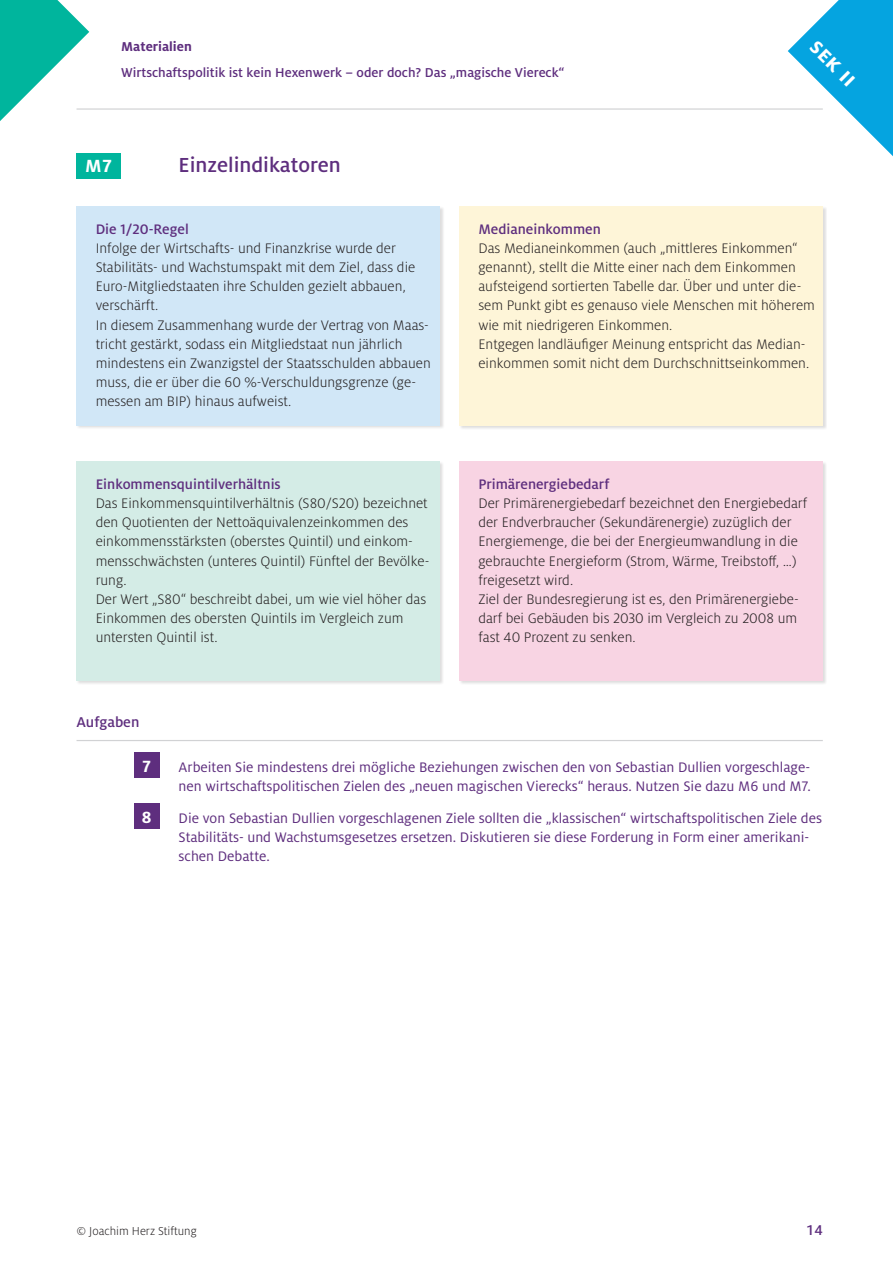
<style>
.page{position:relative;width:893px;height:1263px;background:#fff}
.page>*{position:absolute;margin:0;border:0;box-sizing:border-box;transform-origin:0 0}
.t1{font:700 24px "Milo OT";color:#fff}
.Sek_II_Ü2{font:500 22.5px "Milo OT";color:#5e2e7e}
.Sek_II_Bezeichnung_Material{font:700 19.5px "Milo OT";color:#fff}
.Sek_II_Aufgabenziffer{font:700 18px "Milo OT";color:#fff}
.Sek_II_Ü_Aufgaben{font:500 15.75px "Milo OT";color:#5e2e7e}
.Sek_II_Grundschrift{font:300 15.3px/19.2px "Milo OT";color:#231f20}
.Sek_II_Aufgabe{font:15.3px/19.2px "Milo OT";color:#5e2e7e}
.Sek_II_Grundschrift-2{font:500 15.3px "Milo OT";color:#5e2e7e}
.t2{font:500 14.25px "Milo OT";color:#5e2e7e}
.t3{font:700 14.25px "Milo OT";color:#5e2e7e}
.t4{font:300 12.75px "Milo OT";color:#231f20}
</style>
<div class="page">
<svg style="left:0;top:0;width:89px;height:121px"></svg>
<svg style="left:788px;top:0;width:105px;height:156px"></svg>
<hr style="left:77px;top:108px;width:746px;height:2px;background:#d1d2d4">
<div style="left:76px;top:206px;width:368px;height:224px;background:#231f20;opacity:.15"></div>
<div style="left:77px;top:206px;width:363px;height:219px;background:#d1e7f7"></div>
<div style="left:76px;top:461px;width:368px;height:224px;background:#231f20;opacity:.15"></div>
<div style="left:77px;top:461px;width:363px;height:219px;background:#d4ece6"></div>
<div style="left:459px;top:206px;width:368px;height:224px;background:#231f20;opacity:.15"></div>
<div style="left:459px;top:206px;width:364px;height:219px;background:#fef5d8"></div>
<div style="left:459px;top:461px;width:368px;height:224px;background:#231f20;opacity:.15"></div>
<div style="left:459px;top:461px;width:364px;height:219px;background:#f8d4e3"></div>
<div style="left:77px;top:153px;width:44px;height:26px;background:#00b59d"></div>
<hr style="left:77px;top:740px;width:746px;height:1px;background:#d1d2d4">
<div style="left:134px;top:753px;width:25px;height:25px;background:#5e2e7e"></div>
<div style="left:134px;top:804px;width:25px;height:25px;background:#5e2e7e"></div>
<p class="t3" style="left:121px;top:38px;width:72px">Materialien</p>
<p class="t2" style="left:121px;top:64px;width:445px">Wirtschaftspolitik ist kein Hexenwerk – oder doch? Das „magische Viereck“</p>
<p class="Sek_II_Bezeichnung_Material" style="left:85px;top:155px;width:29px">M7</p>
<p class="Sek_II_Ü2" style="left:179px;top:153px;width:164px">Einzelindikatoren</p>
<h1 class="t1" style="left:823px;top:33px;width:57px;rotate:45deg">sek II</h1>
<p class="Sek_II_Grundschrift-2" style="left:96px;top:221px;width:95px">Die 1/20-Regel</p>
<p class="Sek_II_Grundschrift" style="left:96px;top:239px;width:321px">Infolge der Wirtschafts- und Finanzkrise wurde der Stabilitäts- und Wachstumspakt mit dem Ziel, dass die Euro-Mitgliedstaaten ihre Schulden gezielt abbauen, verschärft.</p>
<p class="Sek_II_Grundschrift" style="left:96px;top:315px;width:337px">In diesem Zusammenhang wurde der Vertrag von Maas&shy;tricht gestärkt, sodass ein Mitgliedstaat nun jährlich mindestens ein Zwanzigstel der Staatsschulden abbauen muss, die er über die 60 %-Verschuldungsgrenze (ge&shy;messen am BIP) hinaus aufweist.</p>
<p class="Sek_II_Grundschrift-2" style="left:96px;top:476px;width:187px">Einkommensquintilverhältnis</p>
<p class="Sek_II_Grundschrift" style="left:96px;top:494px;width:335px">Das Einkommensquintilverhältnis (S80/S20) bezeichnet den Quotienten der Nettoäquivalenzeinkommen des einkommensstärksten (oberstes Quintil) und einkom&shy;mensschwächsten (unteres Quintil) Fünftel der Bevölke&shy;rung.</p>
<p class="Sek_II_Grundschrift" style="left:96px;top:590px;width:332px">Der Wert „S80“ beschreibt dabei, um wie viel höher das<br>Einkommen des obersten Quintils im Vergleich zum untersten Quintil ist.</p>
<p class="Sek_II_Ü_Aufgaben" style="left:77px;top:713px;width:64px">Aufgaben</p>
<p class="Sek_II_Grundschrift-2" style="left:478px;top:221px;width:124px">Medianeinkommen</p>
<p class="Sek_II_Grundschrift" style="left:478px;top:239px;width:338px">Das Medianeinkommen (auch „mittleres Einkommen“ genannt), stellt die Mitte einer nach dem Einkommen aufsteigend sortierten Tabelle dar. Über und unter die&shy;sem Punkt gibt es genauso viele Menschen mit höherem wie mit niedrigeren Einkommen.</p>
<p class="Sek_II_Grundschrift" style="left:478px;top:334px;width:332px">Entgegen landläufiger Meinung entspricht das Median&shy;einkommen somit nicht dem Durchschnittseinkommen.</p>
<p class="Sek_II_Grundschrift-2" style="left:478px;top:476px;width:133px">Primärenergiebedarf</p>
<p class="Sek_II_Grundschrift" style="left:478px;top:494px;width:330px">Der Primärenergiebedarf bezeichnet den Energiebedarf der Endverbraucher (Sekundärenergie) zuzüglich der Energiemenge, die bei der Energieumwandlung in die gebrauchte Energieform (Strom, Wärme, Treibstoff, …) freigesetzt wird.</p>
<p class="Sek_II_Grundschrift" style="left:478px;top:590px;width:322px;text-align:justify">Ziel der Bundesregierung ist es, den Primärenergiebe&shy;darf bei Gebäuden bis 2030 im Vergleich zu 2008 um fast 40 Prozent zu senken.</p>
<p class="Sek_II_Aufgabenziffer" style="left:142px;top:756px;width:10px">7</p>
<p class="Sek_II_Aufgabenziffer" style="left:142px;top:807px;width:11px">8</p>
<p class="Sek_II_Aufgabe" style="left:179px;top:757px;width:634px">Arbeiten Sie mindestens drei mögliche Beziehungen zwischen den von Sebastian Dullien vorgeschlage&shy;nen wirtschaftspolitischen Zielen des „neuen magischen Vierecks“ heraus. Nutzen Sie dazu M6 und M7.</p>
<p class="Sek_II_Aufgabe" style="left:179px;top:809px;width:645px">Die von Sebastian Dullien vorgeschlagenen Ziele sollten die „klassischen“ wirtschaftspolitischen Ziele des<br>Stabilitäts- und Wachstumsgesetzes ersetzen. Diskutieren sie diese Forderung in Form einer amerikani&shy;schen Debatte.</p>
<p class="t4" style="left:77px;top:1224px;width:122px">© Joachim Herz Stiftung</p>
<p class="Sek_II_Ü_Aufgaben" style="left:806px;top:1222px;width:18px">14</p>
</div>
